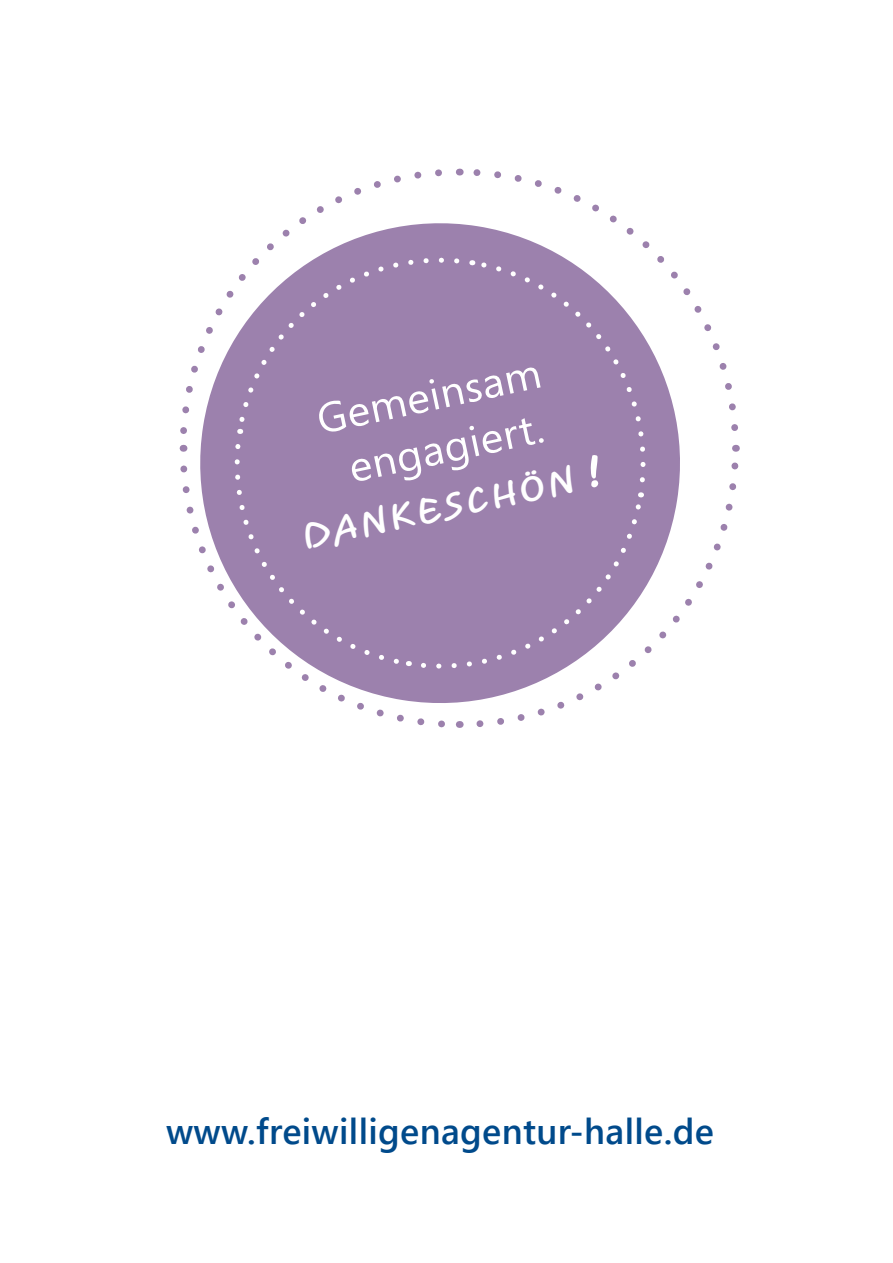
<style>
.page{position:relative;width:893px;height:1263px;background:#fff}
.page>*{position:absolute;margin:0;border:0;box-sizing:border-box;transform-origin:0 0}
.t1{font:42px/54px "Segoe UI";color:#fff;text-align:center}
.t2{font:700 37.5px "Koorkin Pro";color:#fff}
.t3{font:600 36px "Segoe UI";letter-spacing:.01em;color:#004a8b}
.s1{font-size:54px}
</style>
<div class="page">
<svg style="left:476px;top:451px;width:263px;height:276px"></svg>
<svg style="left:462px;top:169px;width:276px;height:262px"></svg>
<svg style="left:182px;top:205px;width:516px;height:516px"></svg>
<svg style="left:418px;top:492px;width:227px;height:182px;background:#a48bb4"></svg>
<svg style="left:472px;top:258px;width:179px;height:227px;background:#a48bb4"></svg>
<svg style="left:235px;top:252px;width:227px;height:182px;background:#a48cb4"></svg>
<svg style="left:229px;top:441px;width:180px;height:227px;background:#a58cb4"></svg>
<p class="t1" style="left:312px;top:392px;width:230px;rotate:-12deg">Gemeinsam engagiert.</p>
<p class="t2" style="left:297px;top:512px;width:308px;rotate:-12deg">DANKESCHÖN <span class="s1">!</span></p>
<p class="t3" style="left:166px;top:1102px;width:549px">www.freiwilligenagentur-halle.de</p>
</div>
